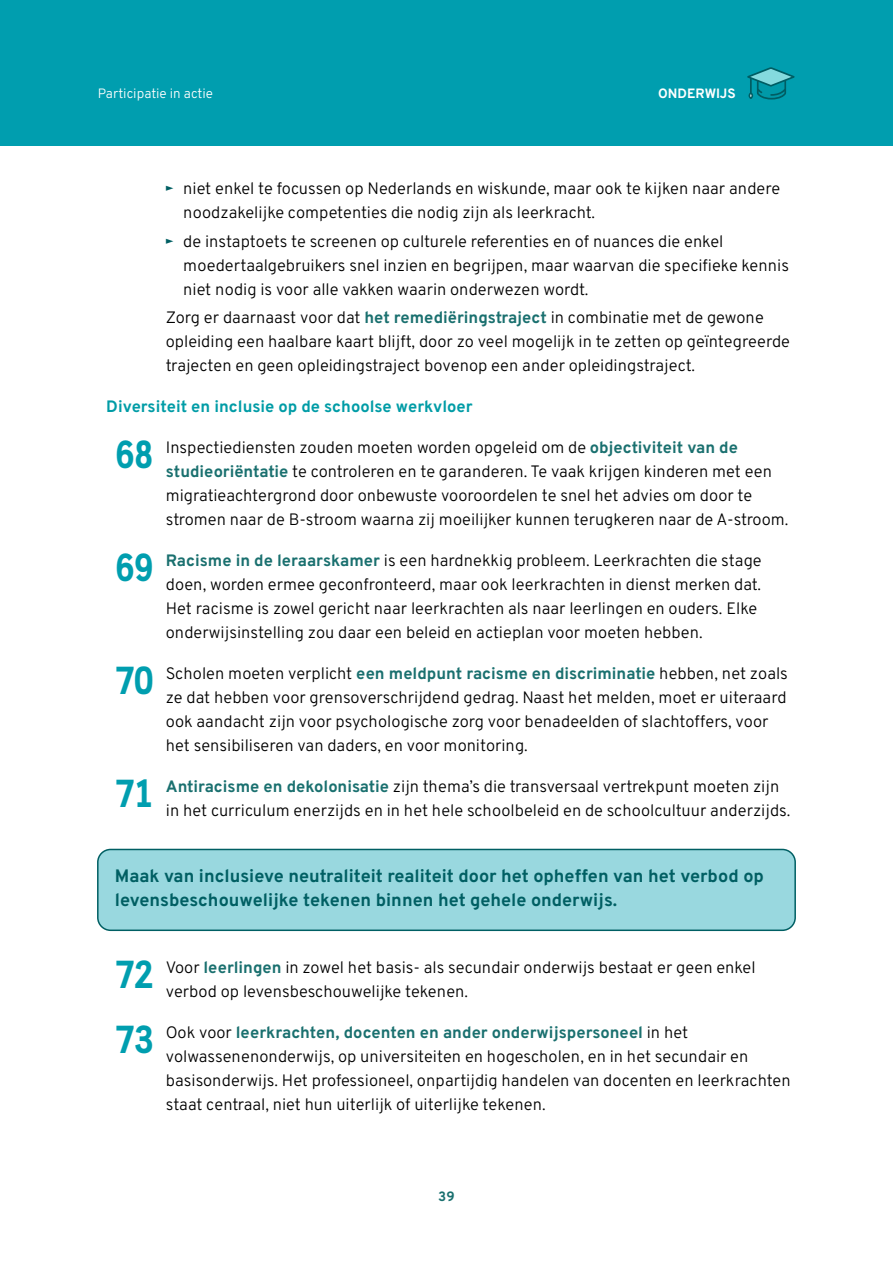
<style>
.page{position:relative;width:893px;height:1263px;background:#fff}
.page>*{position:absolute;margin:0;border:0;box-sizing:border-box;transform-origin:0 0}
.t1{font:700 39px "Cloud Cond";color:#009eaf}
.t2{font:700 18px/24px "Overpass";color:#005f63}
.t3{font:300 16.5px/24px "Overpass";color:#000}
.t4{font:700 16.5px "Overpass";color:#009ca6}
.t5{font:300 13.5px "Overpass";color:#fff}
.t6{font:700 13.5px "Overpass";letter-spacing:-.005em;color:#fff}
.t7{font:700 13.5px "Overpass";color:#1a706f}
.s1{font-weight:400;color:#005f63}
.s2{font-weight:700;color:#1a706f}
</style>
<div class="page">
<div style="left:0;top:0;width:893px;height:146px;background:#009eaf"></div>
<svg style="left:747px;top:67px;width:48px;height:33px"></svg>
<div style="left:98px;top:849px;width:697px;height:81px;background:#99d8df;border-radius:13px"></div>
<div style="left:97px;top:849px;width:699px;height:82px;border:2px solid #005f63;border-radius:13px"></div>
<p class="t5" style="left:98px;top:82px;width:117px">Participatie in actie</p>
<p class="t6" style="left:658px;top:82px;width:79px">ONDERWIJS</p>
<p class="t3" style="left:183px;top:176px;width:598px;text-indent:-18px"><span class="s1">►</span> niet enkel te focussen op Nederlands en wiskunde, maar ook te kijken naar andere noodzakelijke competenties die nodig zijn als leerkracht.</p>
<p class="t3" style="left:183px;top:228px;width:607px;text-indent:-18px"><span class="s1">►</span> de instaptoets te screenen op culturele referenties en of nuances die enkel moedertaalgebruikers snel inzien en begrijpen, maar waarvan die specifieke kennis niet nodig is voor alle vakken waarin onderwezen wordt.</p>
<p class="t3" style="left:166px;top:304px;width:626px">Zorg er daarnaast voor dat <span class="s2">het remediëringstraject</span> in combinatie met de gewone opleiding een haalbare kaart blijft, door zo veel mogelijk in te zetten op geïntegreerde trajecten en geen opleidingstraject bovenop een ander opleidingstraject.</p>
<p class="t4" style="left:106px;top:393px;width:368px">Diversiteit en inclusie op de schoolse werkvloer</p>
<h1 class="t1" style="left:116px;top:430px;width:39px">68</h1>
<p class="t3" style="left:166px;top:434px;width:624px">Inspectiediensten zouden moeten worden opgeleid om de <span class="s2">objectiviteit van de studieoriëntatie</span> te controleren en te garanderen. Te vaak krijgen kinderen met een migratieachtergrond door onbewuste vooroordelen te snel het advies om door te stromen naar de B-stroom waarna zij moeilijker kunnen terugkeren naar de A-stroom.</p>
<h1 class="t1" style="left:116px;top:543px;width:39px">69</h1>
<p class="t3" style="left:166px;top:547px;width:597px"><span class="s2">Racisme in de leraarskamer</span> is een hardnekkig probleem. Leerkrachten die stage doen, worden ermee geconfronteerd, maar ook leerkrachten in dienst merken dat.<br>Het racisme is zowel gericht naar leerkrachten als naar leerlingen en ouders. Elke onderwijsinstelling zou daar een beleid en actieplan voor moeten hebben.</p>
<h1 class="t1" style="left:116px;top:656px;width:39px">70</h1>
<p class="t3" style="left:166px;top:660px;width:623px">Scholen moeten verplicht <span class="s2">een meldpunt racisme en discriminatie</span> hebben, net zoals ze dat hebben voor grensoverschrijdend gedrag. Naast het melden, moet er uiteraard ook aandacht zijn voor psychologische zorg voor benadeelden of slachtoffers, voor het sensibiliseren van daders, en voor monitoring.</p>
<h1 class="t1" style="left:116px;top:769px;width:39px">71</h1>
<p class="t3" style="left:166px;top:773px;width:626px"><span class="s2">Antiracisme en dekolonisatie</span> zijn thema’s die transversaal vertrekpunt moeten zijn in het curriculum enerzijds en in het hele schoolbeleid en de schoolcultuur anderzijds.</p>
<p class="t2" style="left:115px;top:863px;width:650px">Maak van inclusieve neutraliteit realiteit door het opheffen van het verbod op levensbeschouwelijke tekenen binnen het gehele onderwijs.</p>
<h1 class="t1" style="left:116px;top:950px;width:39px">72</h1>
<p class="t3" style="left:166px;top:954px;width:591px">Voor <span class="s2">leerlingen</span> in zowel het basis- als secundair onderwijs bestaat er geen enkel verbod op levensbeschouwelijke tekenen.</p>
<h1 class="t1" style="left:116px;top:1015px;width:39px">73</h1>
<p class="t3" style="left:166px;top:1019px;width:626px">Ook voor <span class="s2">leerkrachten, docenten en ander onderwijspersoneel</span> in het volwassenenonderwijs, op universiteiten en hogescholen, en in het secundair en basisonderwijs. Het professioneel, onpartijdig handelen van docenten en leerkrachten staat centraal, niet hun uiterlijk of uiterlijke tekenen.</p>
<p class="t7" style="left:438px;top:1185px;width:18px">39</p>
</div>
